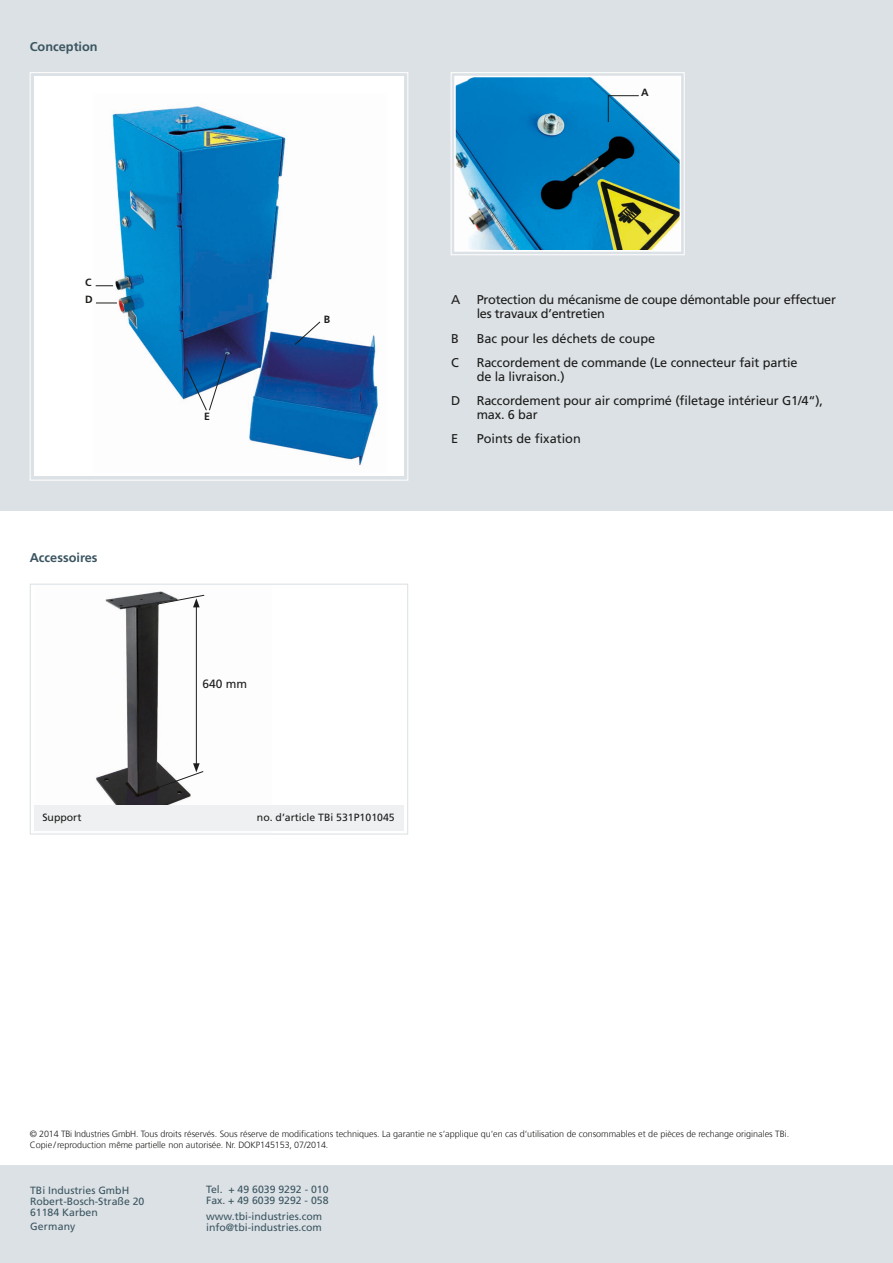
<style>
.page{position:relative;width:893px;height:1263px;background:#fff}
.page>*{position:absolute;margin:0;border:0;box-sizing:border-box;transform-origin:0 0}
.t1{font:12.75px/14.2px "Frutiger LT Std";letter-spacing:-.01em;color:#1d1d1b}
.t2{font:700 12.75px "Frutiger LT Std";color:#3b5661}
.t3{font:12px "Frutiger LT Std";color:#1d1d1b}
.t4{font:10.5px/11.2px "Frutiger LT Std";color:#3b5661}
.t5{font:10.5px "Frutiger LT Std";color:#1d1d1b}
.t6{font:700 10.5px "Frutiger LT Std";color:#1d1d1b}
.t7{font:300 9px/10.8px "Frutiger";color:#1d1d1b}
</style>
<div class="page">
<div style="left:0;top:1165px;width:893px;height:98px;background:#dce1e5"></div>
<div style="left:0;top:0;width:893px;height:510px;background:#dce1e5"></div>
<div style="left:34px;top:77px;width:370px;height:399px;background:#fff"></div>
<div style="left:30px;top:72px;width:378px;height:408px;border:1px solid #fff"></div>
<div style="left:451px;top:72px;width:234px;height:183px;border:1px solid #fff"></div>
<img style="left:95px;top:106px;width:283px;height:360px">
<img style="left:457px;top:79px;width:221px;height:170px">
<div style="left:454px;top:76px;width:227px;height:176px;border:2px solid #fff"></div>
<hr style="left:608px;top:95px;width:31px;height:1px;background:#1d1d1b">
<svg style="left:608px;top:95px;width:1px;height:27px"></svg>
<svg style="left:186px;top:352px;width:42px;height:59px"></svg>
<svg style="left:294px;top:321px;width:27px;height:24px"></svg>
<svg style="left:96px;top:303px;width:21px;height:1px"></svg>
<svg style="left:96px;top:285px;width:17px;height:1px"></svg>
<img style="left:36px;top:591px;width:236px;height:240px">
<div style="left:30px;top:584px;width:378px;height:250px;border:1px solid #dce1e5"></div>
<hr style="left:196px;top:605px;width:1px;height:161px;background:#1d1d1b">
<svg style="left:157px;top:595px;width:48px;height:12px"></svg>
<svg style="left:158px;top:763px;width:46px;height:26px"></svg>
<div style="left:34px;top:805px;width:370px;height:25px;background:#eef0f2"></div>
<p class="t2" style="left:30px;top:39px;width:69px">Conception</p>
<p class="t6" style="left:641px;top:86px;width:9px">A</p>
<p class="t6" style="left:85px;top:276px;width:8px">C</p>
<p class="t6" style="left:85px;top:293px;width:9px">D</p>
<p class="t2" style="left:30px;top:550px;width:69px">Accessoires</p>
<p class="t6" style="left:204px;top:410px;width:7px">E</p>
<p class="t6" style="left:324px;top:313px;width:8px">B</p>
<p class="t3" style="left:202px;top:676px;width:46px">640 mm</p>
<p class="t5" style="left:42px;top:811px;width:41px">Support</p>
<p class="t5" style="left:257px;top:811px;width:139px">no. d’article TBi 531P101045</p>
<p class="t1" style="left:451px;top:293px;width:11px">A</p>
<p class="t1" style="left:477px;top:293px;width:361px">Protection du mécanisme de coupe démontable pour effectuer les travaux d’entretien</p>
<p class="t1" style="left:451px;top:332px;width:9px">B</p>
<p class="t1" style="left:477px;top:332px;width:180px">Bac pour les déchets de coupe</p>
<p class="t1" style="left:451px;top:355px;width:9px">C</p>
<p class="t1" style="left:477px;top:355px;width:322px">Raccordement de commande (Le connecteur fait partie de la livraison.)</p>
<p class="t1" style="left:451px;top:394px;width:11px">D</p>
<p class="t1" style="left:477px;top:394px;width:348px">Raccordement pour air comprimé (filetage intérieur G1/4“), max. 6 bar</p>
<p class="t1" style="left:451px;top:432px;width:9px">E</p>
<p class="t1" style="left:477px;top:432px;width:106px">Points de fixation</p>
<p class="t7" style="left:30px;top:1129px;width:761px">© 2014 TBi Industries GmbH. Tous droits réservés. Sous réserve de modifications techniques. La garantie ne s‘applique qu‘en cas d‘utilisation de consommables et de pièces de rechange originales TBi.<br>Copie / reproduction même partielle non autorisée. Nr. DOKP145153, 07/2014.</p>
<p class="t4" style="left:30px;top:1184px;width:116px">TBi Industries GmbH<br>Robert-Bosch-Straße 20<br>61184 Karben</p>
<p class="t4" style="left:30px;top:1221px;width:47px">Germany</p>
<p class="t4" style="left:206px;top:1183px;width:124px">Tel. + 49 6039 9292 - 010<br>Fax. + 49 6039 9292 - 058</p>
<p class="t4" style="left:206px;top:1210px;width:118px">www.tbi-industries.com info@tbi-industries.com</p>
</div>
